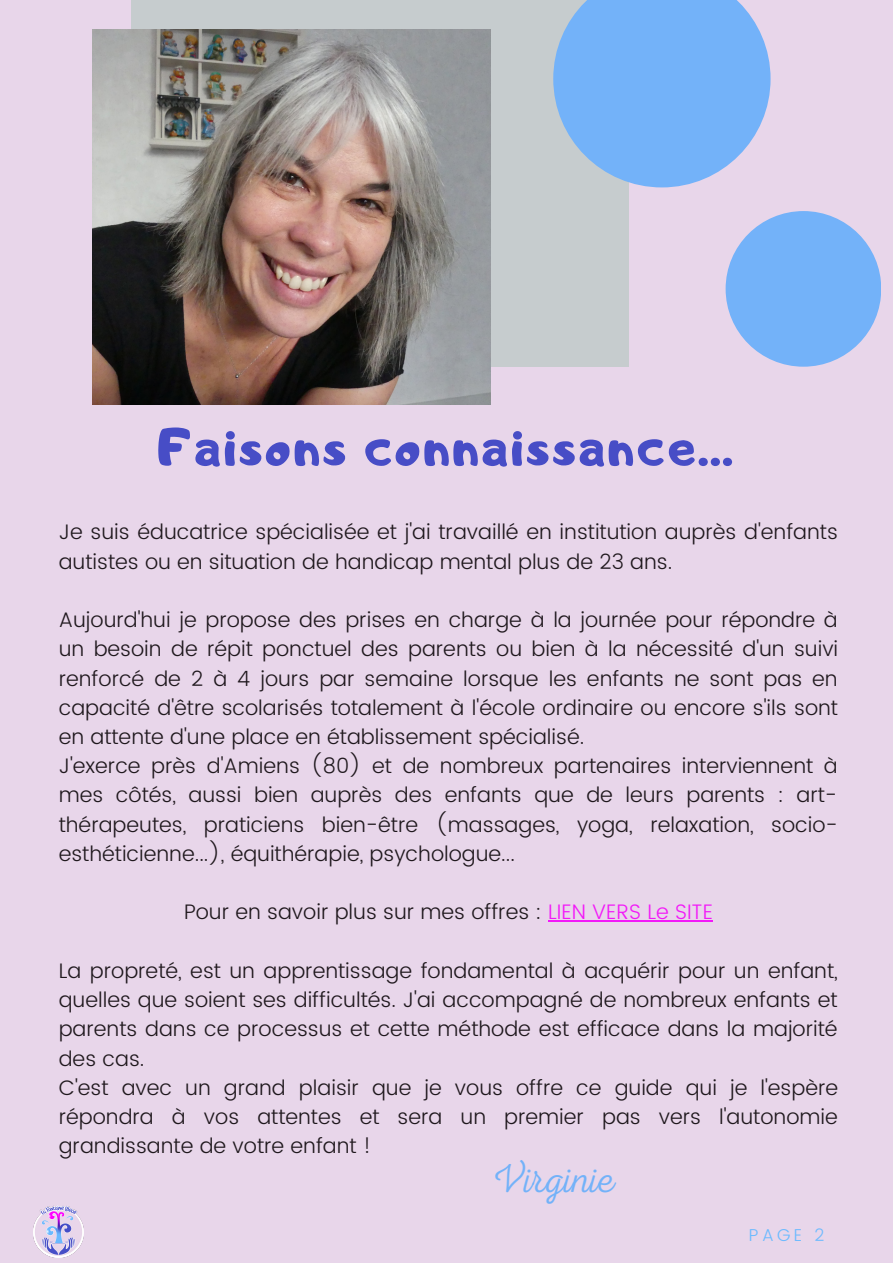
<style>
.page{position:relative;width:893px;height:1264px;background:#fff}
.page>*{position:absolute;margin:0;border:0;box-sizing:border-box;transform-origin:0 0}
.t1{font:51px "Adigiana Toybox";letter-spacing:.05em;color:#474dc6}
.t2{font:40.05px "RTL Adam Script Thin";color:#73b2f9}
.t3{font:300 21px/29.2px "Poppins";color:#1f181d}
.t4{font:300 17.1px "Poppins";color:#6bbaff}
.s1{color:#f218f8}
</style>
<div class="page">
<div style="left:0;top:0;width:892px;height:1262px;background:#e8d6ea"></div>
<img style="left:34px;top:1205px;width:49px;height:52px">
<div style="left:131px;top:0;width:497px;height:367px;background:#c6ccce"></div>
<img style="left:93px;top:30px;width:398px;height:374px">
<hr style="left:548px;top:920px;width:165px;height:1px;background:#f218f8">
<svg style="left:553px;top:0;width:217px;height:187px"></svg>
<div style="left:725px;top:211px;width:156px;height:156px;background:#73b2f9;border-radius:50%"></div>
<h1 class="t1" style="left:158px;top:414px;width:576px">Faisons connaissance...</h1>
<p class="t3" style="left:59px;top:517px;width:780px">Je suis éducatrice spécialisée et j'ai travaillé en institution auprès d'enfants autistes ou en situation de handicap mental plus de 23 ans.</p>
<p class="t3" style="left:59px;top:605px;width:781px">Aujourd'hui je propose des prises en charge à la journée pour répondre à un besoin de répit ponctuel des parents ou bien à la nécessité d'un suivi renforcé de 2 à 4 jours par semaine lorsque les enfants ne sont pas en capacité d'être scolarisés totalement à l'école ordinaire ou encore s'ils sont en attente d'une place en établissement spécialisé.<br>J'exerce près d'Amiens (80) et de nombreux partenaires interviennent à mes côtés, aussi bien auprès des enfants que de leurs parents : art&shy;thérapeutes, praticiens bien-être (massages, yoga, relaxation, socio&shy;esthéticienne...), équithérapie, psychologue...</p>
<p class="t3" style="left:184px;top:897px;width:530px">Pour en savoir plus sur mes offres : <span class="s1">LIEN VERS Le SITE</span></p>
<p class="t3" style="left:59px;top:956px;width:780px">La propreté, est un apprentissage fondamental à acquérir pour un enfant, quelles que soient ses difficultés. J'ai accompagné de nombreux enfants et parents dans ce processus et cette méthode est efficace dans la majorité des cas.<br>C'est avec un grand plaisir que je vous offre ce guide qui je l'espère répondra à vos attentes et sera un premier pas vers l'autonomie grandissante de votre enfant !</p>
<h2 class="t2" style="left:491px;top:1155px;width:125px">Virginie</h2>
<p class="t4" style="left:748px;top:1224px;width:77px">PAGE 2</p>
</div>
